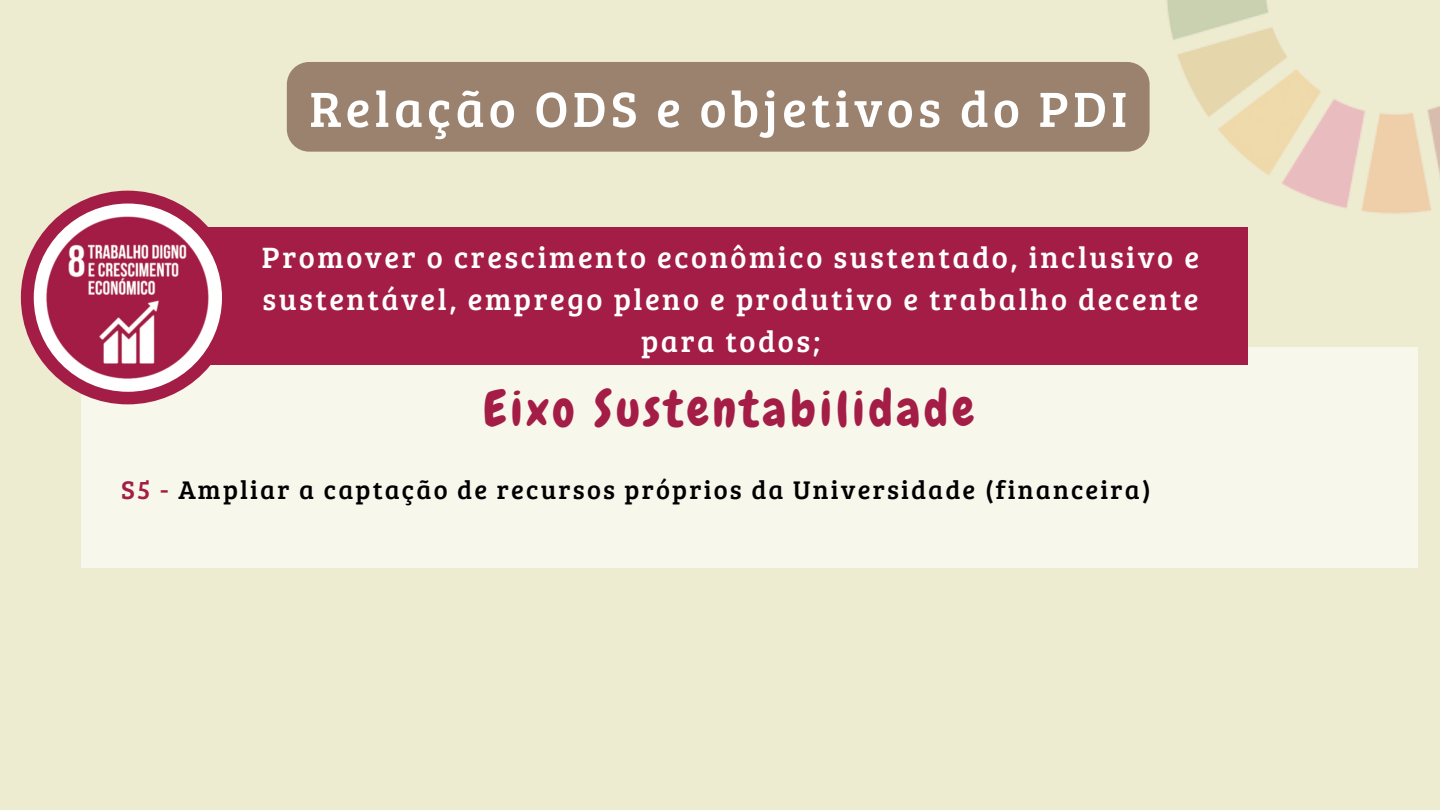
<style>
.page{position:relative;width:1440px;height:810px;background:#edebd0}
.page>*{position:absolute;margin:0;border:0;box-sizing:border-box;transform-origin:0 0}
.t1{font:51.1px "Bree Serif";letter-spacing:.085em;color:#fff}
.t2{font:49.4px "Chewy";letter-spacing:.085em;color:#a31d46}
.t3{font:30.4px/42px "Bree Serif";letter-spacing:.085em;color:#fff;text-align:center}
.t4{font:26.4px "Bree Serif";letter-spacing:.085em;color:#000}
.s1{color:#a31d46}
</style>
<div class="page">
<img style="left:1132px;top:0;width:308px;height:214px">
<div style="left:81px;top:347px;width:1336px;height:220px;background:#f7f7ec"></div>
<div style="left:104px;top:227px;width:1143px;height:137px;background:#a31d46"></div>
<div style="left:21px;top:191px;width:214px;height:213px;background:#a31d46;border-radius:50%"></div>
<div style="left:34px;top:204px;width:188px;height:188px;background:#fff;border-radius:50%"></div>
<img style="left:45px;top:215px;width:166px;height:165px;border-radius:50%">
<div style="left:287px;top:62px;width:863px;height:90px;background:#9b826e;border-radius:22px"></div>
<h1 class="t1" style="left:309px;top:72px;width:819px">Relação ODS e objetivos do PDI</h1>
<p class="t3" style="left:262px;top:234px;width:939px">Promover o crescimento econômico sustentado, inclusivo e sustentável, emprego pleno e produtivo e trabalho decente para todos;</p>
<h2 class="t2" style="left:484px;top:378px;width:492px">Eixo Sustentabilidade</h2>
<p class="t4" style="left:121px;top:471px;width:1031px"><span class="s1">S5 -</span> Ampliar a captação de recursos próprios da Universidade (financeira)</p>
</div>
